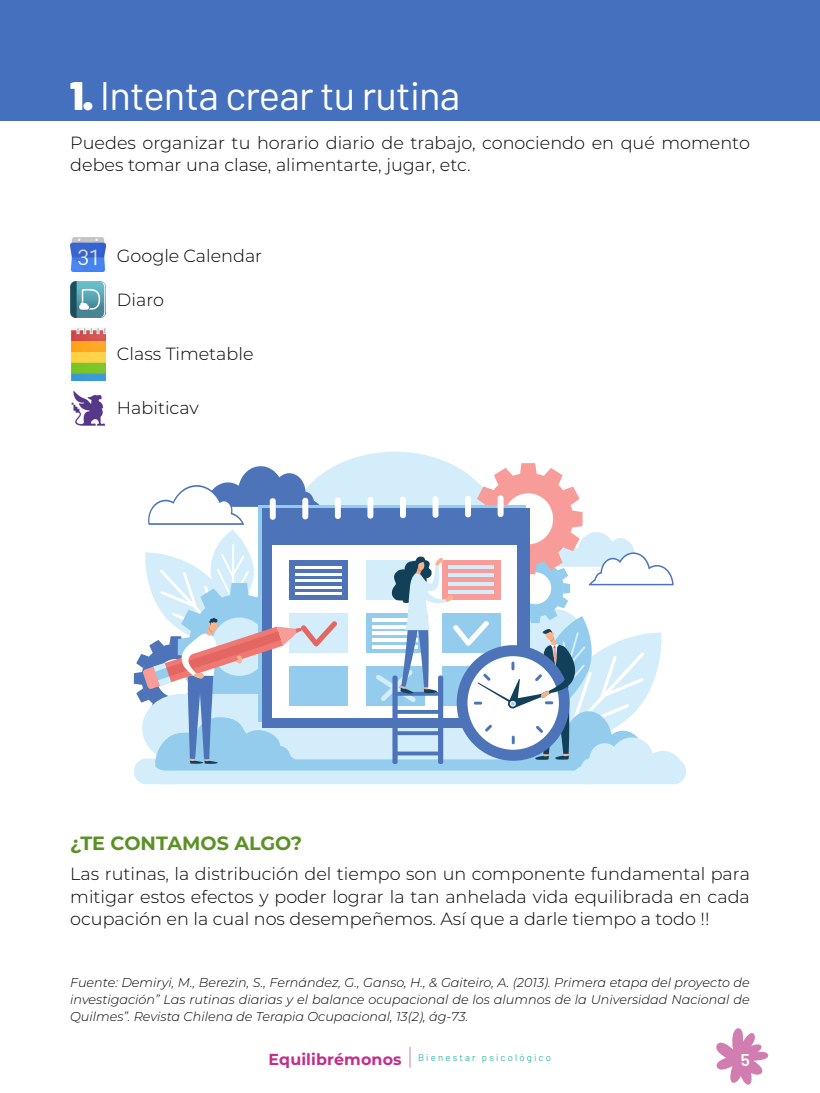
<style>
.page{position:relative;width:820px;height:1093px;background:#fff}
.page>*{position:absolute;margin:0;border:0;box-sizing:border-box;transform-origin:0 0}
.t1{font:40px "Barlow";letter-spacing:-.02em;color:#fff}
.t2{font:700 19.2px "Montserrat";color:#5c9126}
.t3{font:300 17.6px/22.4px "Montserrat";color:#000}
.t4{font:600 17.12px "Barlow";color:#fff}
.t5{font:italic 300 12.8px/16.8px "Montserrat";color:#000;text-align:justify}
.t6{font:300 9.64px "Barlow";letter-spacing:.225em;color:#00a387}
.s1{font-weight:900}
.s2{font-family:"Montserrat";font-weight:700;font-size:15.84px;color:#c22e8a}
</style>
<div class="page">
<svg style="left:716px;top:1028px;width:53px;height:57px"></svg>
<svg style="left:409px;top:1047px;width:1px;height:21px"></svg>
<div style="left:0;top:0;width:819px;height:121px;background:#4570bd"></div>
<div style="left:134px;top:758px;width:551px;height:26px;background:#d4edfa;border-radius:12px"></div>
<svg style="left:134px;top:452px;width:549px;height:319px"></svg>
<img style="left:70px;top:237px;width:35px;height:35px">
<img style="left:70px;top:282px;width:35px;height:35px">
<img style="left:70px;top:327px;width:35px;height:53px">
<img style="left:71px;top:390px;width:34px;height:36px">
<h1 class="t1" style="left:70px;top:71px;width:391px"><span class="s1">1.</span> Intenta crear tu rutina</h1>
<p class="t3" style="left:70px;top:131px;width:680px">Puedes organizar tu horario diario de trabajo, conociendo en qué momento debes tomar una clase, alimentarte, jugar, etc.</p>
<p class="t3" style="left:117px;top:244px;width:147px">Google Calendar</p>
<p class="t3" style="left:117px;top:288px;width:48px">Diaro</p>
<p class="t3" style="left:117px;top:342px;width:138px">Class Timetable</p>
<p class="t3" style="left:117px;top:396px;width:83px">Habiticav</p>
<p class="t2" style="left:70px;top:829px;width:233px">¿TE CONTAMOS ALGO?</p>
<p class="t3" style="left:70px;top:862px;width:681px;text-align:justify">Las rutinas, la distribución del tiempo son un componente fundamental para mitigar estos efectos y poder lograr la tan anhelada vida equilibrada en cada ocupación en la cual nos desempeñemos. Así que a darle tiempo a todo !!</p>
<p class="t5" style="left:70px;top:973px;width:681px">Fuente: Demiryi, M., Berezin, S., Fernández, G., Ganso, H., &amp; Gaiteiro, A. (2013). Primera etapa del proyecto de investigación” Las rutinas diarias y el balance ocupacional de los alumnos de la Universidad Nacional de Quilmes”. Revista Chilena de Terapia Ocupacional, 13(2), ág-73.</p>
<p class="t6" style="left:268px;top:1051px;width:284px"><span class="s2">Equilibrémonos</span> Bienestar psicológico</p>
<p class="t4" style="left:740px;top:1049px;width:11px">5</p>
</div>
